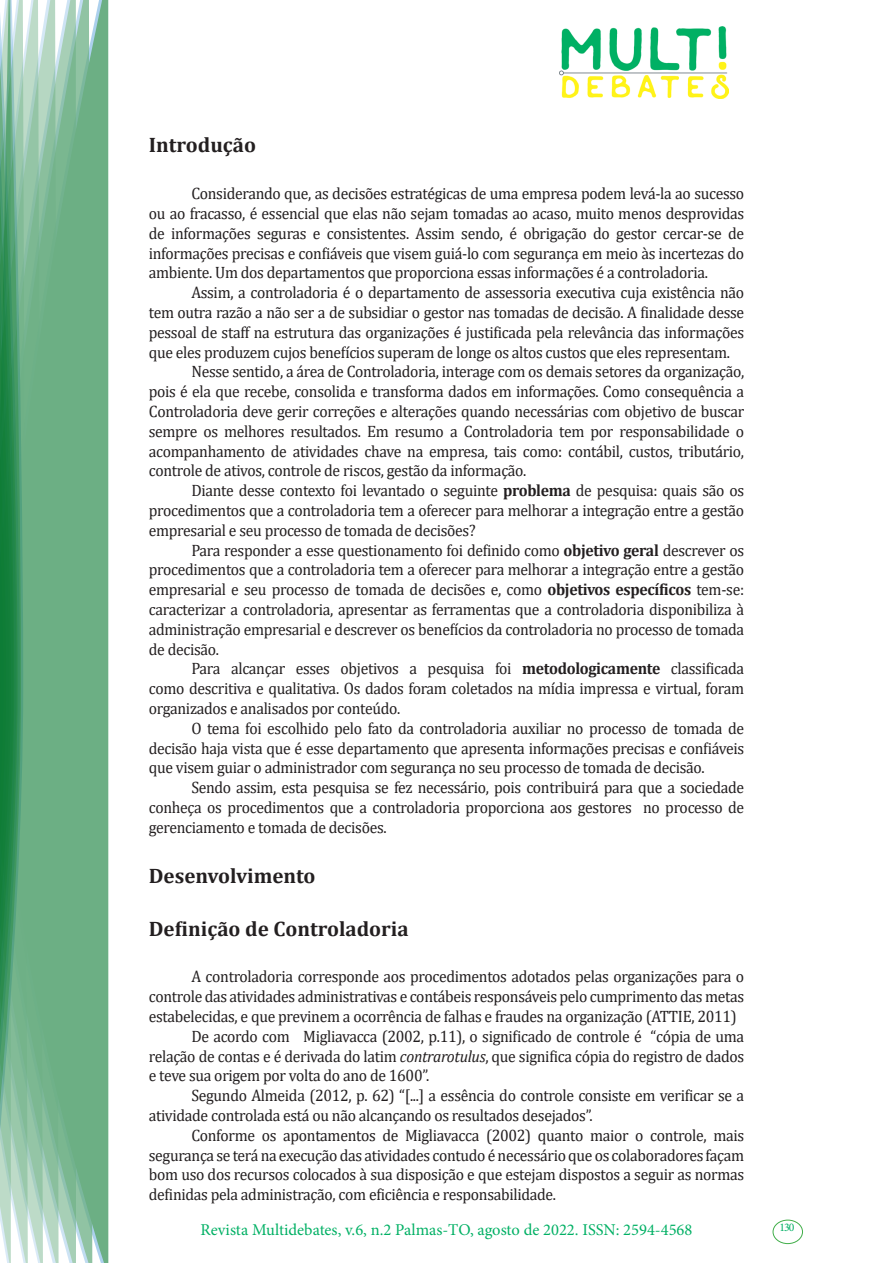
<style>
.page{position:relative;width:893px;height:1263px;background:#fff}
.page>*{position:absolute;margin:0;border:0;box-sizing:border-box;transform-origin:0 0}
.Titulo_2{font:700 21px "Cambria";color:#231f20}
.texto{font:16.5px/19.8px "Cambria";letter-spacing:-.02em;color:#231f20;text-align:justify;scale:.95 1}
.t1{font:16.5px "Minion Pro";color:#00b064}
.t2{font:11.7px "Minion Pro";color:#00b064}
.s1{font-weight:700}
.s2{font-style:italic}
</style>
<div class="page">
<img style="left:559px;top:26px;width:169px;height:72px">
<div style="left:95px;top:0;width:14px;height:1263px;background:#6caf84"></div>
<svg style="left:79px;top:0;width:16px;height:1263px;background:#71b289"></svg>
<svg style="left:62px;top:0;width:17px;height:1263px;background:#75b48c"></svg>
<svg style="left:45px;top:0;width:17px;height:1263px;background:#7cb792"></svg>
<svg style="left:30px;top:0;width:15px;height:1263px;background:#80ba96"></svg>
<svg style="left:0;top:0;width:30px;height:1263px;background:#61a97f"></svg>
<div style="left:772px;top:1219px;width:31px;height:25px;border:1px solid #40ae49;border-radius:50%"></div>
<p class="Titulo_2" style="left:149px;top:130px;width:109px">Introdução</p>
<p class="texto" style="left:149px;top:184px;width:628px;text-indent:43px">Considerando que, as decisões estratégicas de uma empresa podem levá-la ao sucesso ou ao fracasso, é essencial que elas não sejam tomadas ao acaso, muito menos desprovidas de informações seguras e consistentes. Assim sendo, é obrigação do gestor cercar-se de informações precisas e confiáveis que visem guiá-lo com segurança em meio às incertezas do ambiente. Um dos departamentos que proporciona essas informações é a controladoria.</p>
<p class="texto" style="left:149px;top:283px;width:628px;text-indent:43px">Assim, a controladoria é o departamento de assessoria executiva cuja existência não tem outra razão a não ser a de subsidiar o gestor nas tomadas de decisão. A finalidade desse pessoal de staff na estrutura das organizações é justificada pela relevância das informações que eles produzem cujos benefícios superam de longe os altos custos que eles representam.</p>
<p class="texto" style="left:149px;top:362px;width:628px;text-indent:43px">Nesse sentido, a área de Controladoria, interage com os demais setores da organização, pois é ela que recebe, consolida e transforma dados em informações. Como consequência a Controladoria deve gerir correções e alterações quando necessárias com objetivo de buscar sempre os melhores resultados. Em resumo a Controladoria tem por responsabilidade o acompanhamento de atividades chave na empresa, tais como: contábil, custos, tributário, controle de ativos, controle de riscos, gestão da informação.</p>
<p class="texto" style="left:149px;top:481px;width:628px;text-indent:43px">Diante desse contexto foi levantado o seguinte <span class="s1">problema</span> de pesquisa: quais são os procedimentos que a controladoria tem a oferecer para melhorar a integração entre a gestão empresarial e seu processo de tomada de decisões?</p>
<p class="texto" style="left:149px;top:540px;width:628px;text-indent:43px">Para responder a esse questionamento foi definido como <span class="s1">objetivo geral</span> descrever os procedimentos que a controladoria tem a oferecer para melhorar a integração entre a gestão empresarial e seu processo de tomada de decisões e, como <span class="s1">objetivos específicos</span> tem-se: caracterizar a controladoria, apresentar as ferramentas que a controladoria disponibiliza à administração empresarial e descrever os benefícios da controladoria no processo de tomada de decisão.</p>
<p class="texto" style="left:149px;top:659px;width:628px;text-indent:43px">Para alcançar esses objetivos a pesquisa foi <span class="s1">metodologicamente</span> classificada como descritiva e qualitativa. Os dados foram coletados na mídia impressa e virtual, foram organizados e analisados por conteúdo.</p>
<p class="texto" style="left:149px;top:718px;width:628px;text-indent:43px">O tema foi escolhido pelo fato da controladoria auxiliar no processo de tomada de decisão haja vista que é esse departamento que apresenta informações precisas e confiáveis que visem guiar o administrador com segurança no seu processo de tomada de decisão.</p>
<p class="texto" style="left:149px;top:778px;width:628px;text-indent:43px">Sendo assim, esta pesquisa se fez necessário, pois contribuirá para que a sociedade conheça os procedimentos que a controladoria proporciona aos gestores no processo de gerenciamento e tomada de decisões.</p>
<p class="Titulo_2" style="left:149px;top:861px;width:168px">Desenvolvimento</p>
<p class="Titulo_2" style="left:149px;top:913px;width:261px">Definição de Controladoria</p>
<p class="texto" style="left:149px;top:967px;width:628px;text-indent:43px">A controladoria corresponde aos procedimentos adotados pelas organizações para o controle das atividades administrativas e contábeis responsáveis pelo cumprimento das metas estabelecidas, e que previnem a ocorrência de falhas e fraudes na organização (ATTIE, 2011)</p>
<p class="texto" style="left:149px;top:1026px;width:628px;text-indent:43px">De acordo com Migliavacca (2002, p.11), o significado de controle é “cópia de uma relação de contas e é derivada do latim <span class="s2">contrarotulus</span>, que significa cópia do registro de dados e teve sua origem por volta do ano de 1600”.</p>
<p class="texto" style="left:149px;top:1085px;width:628px;text-indent:43px">Segundo Almeida (2012, p. 62) “[...] a essência do controle consiste em verificar se a atividade controlada está ou não alcançando os resultados desejados”.</p>
<p class="texto" style="left:149px;top:1125px;width:628px;text-indent:43px">Conforme os apontamentos de Migliavacca (2002) quanto maior o controle, mais segurança se terá na execução das atividades contudo é necessário que os colaboradores façam bom uso dos recursos colocados à sua disposição e que estejam dispostos a seguir as normas definidas pela administração, com eficiência e responsabilidade.</p>
<p class="t1" style="left:200px;top:1218px;width:493px">Revista Multidebates, v.6, n.2 Palmas-TO, agosto de 2022. ISSN: 2594-4568</p>
<p class="t2" style="left:779px;top:1219px;width:16px">130</p>
</div>
